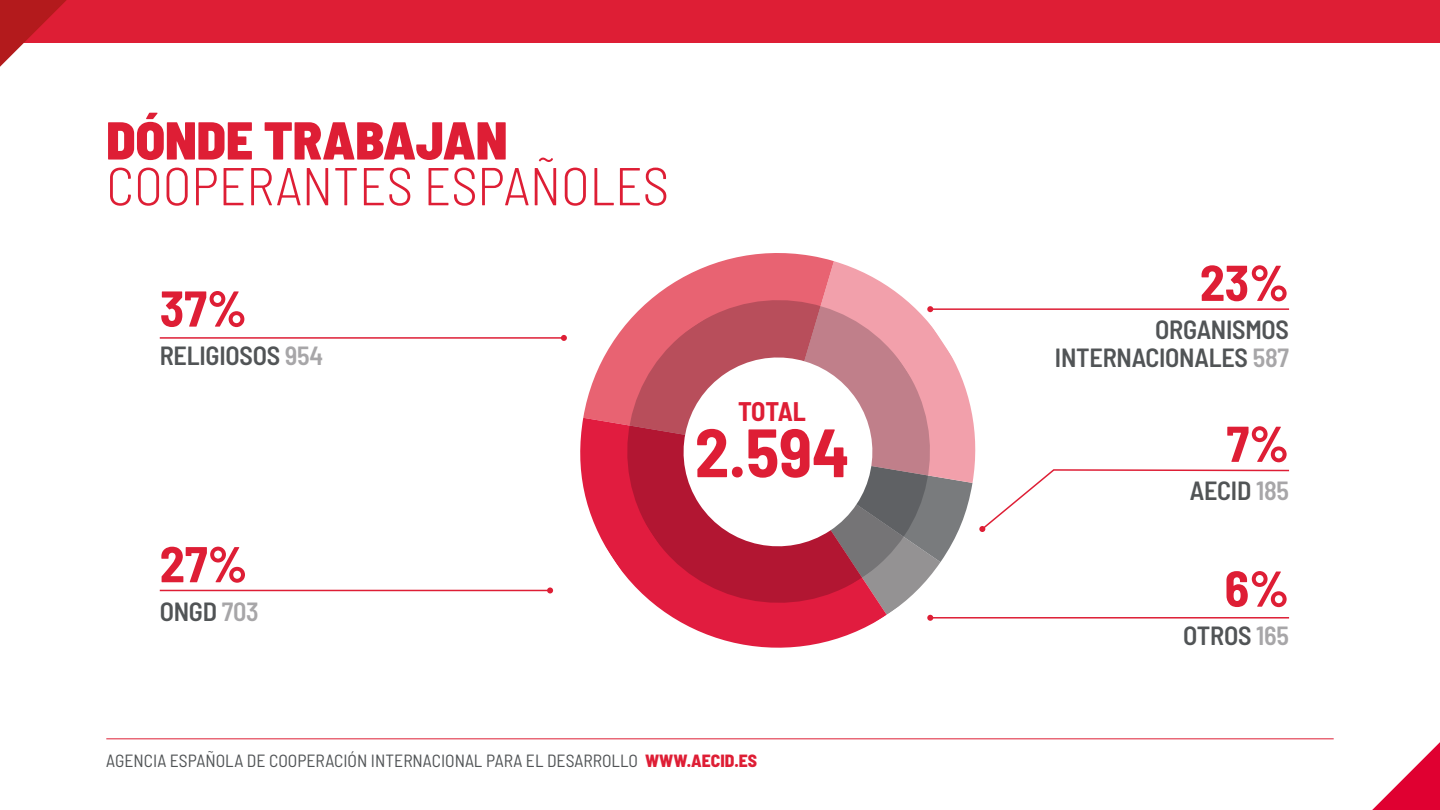
<style>
.page{position:relative;width:1440px;height:810px;background:#fff}
.page>*{position:absolute;margin:0;border:0;box-sizing:border-box;transform-origin:0 0}
.t1{font:700 semi-condensed 68.25px "Barlow";color:#de1e35}
.t2{font:300 semi-condensed 53.25px "Barlow";color:#de1e35}
.t3{font:900 semi-condensed 53.25px "Barlow";color:#de1e35}
.t4{font:700 semi-condensed 50.25px "Barlow";color:#de1e35}
.t5{font:600 semi-condensed 26.25px/27.8px "Barlow";letter-spacing:-.01em;color:#515456;text-align:right}
.t6{font:700 semi-condensed 26.25px "Barlow";letter-spacing:-.015em;color:#de1e35}
.t7{font:semi-condensed 17.62px "Barlow";color:#515456}
.s1{color:#a7a6a8}
.s2{font-weight:800;color:#de1e35}
</style>
<div class="page">
<hr style="left:106px;top:738px;width:1228px;height:1px;background:#de1e35">
<div style="left:0;top:0;width:1440px;height:43px;background:#de1e35"></div>
<svg style="left:0;top:0;width:67px;height:67px"></svg>
<svg style="left:1372px;top:742px;width:68px;height:68px"></svg>
<svg style="left:834px;top:261px;width:142px;height:222px"></svg>
<svg style="left:583px;top:253px;width:251px;height:165px"></svg>
<svg style="left:580px;top:418px;width:292px;height:230px"></svg>
<svg style="left:606px;top:279px;width:345px;height:345px"></svg>
<hr style="left:160px;top:590px;width:390px;height:1px;background:#de1e35">
<svg style="left:547px;top:587px;width:6px;height:6px"></svg>
<hr style="left:160px;top:337px;width:404px;height:2px;background:#de1e35">
<svg style="left:561px;top:335px;width:6px;height:6px"></svg>
<hr style="left:930px;top:308px;width:359px;height:2px;background:#de1e35">
<svg style="left:927px;top:306px;width:6px;height:6px"></svg>
<hr style="left:930px;top:617px;width:359px;height:2px;background:#de1e35">
<svg style="left:670px;top:344px;width:302px;height:277px"></svg>
<svg style="left:979px;top:469px;width:311px;height:63px"></svg>
<p class="t3" style="left:106px;top:102px;width:403px">DÓNDE TRABAJAN</p>
<p class="t2" style="left:106px;top:148px;width:564px">COOPERANTES ESPAÑOLES</p>
<p class="t4" style="left:160px;top:272px;width:89px">37%</p>
<p class="t5" style="left:160px;top:340px;width:165px">RELIGIOSOS <span class="s1">954</span></p>
<p class="t4" style="left:160px;top:528px;width:89px">27%</p>
<p class="t5" style="left:160px;top:595px;width:100px">ONGD <span class="s1">703</span></p>
<p class="t6" style="left:738px;top:392px;width:69px">TOTAL</p>
<p class="t1" style="left:695px;top:403px;width:156px">2.594</p>
<p class="t7" style="left:106px;top:748px;width:652px">AGENCIA ESPAÑOLA DE COOPERACIÓN INTERNACIONAL PARA EL DESARROLLO <span class="s2">WWW.AECID.ES</span></p>
<p class="t4" style="left:1200px;top:246px;width:91px">23%</p>
<p class="t5" style="left:1055px;top:314px;width:236px">ORGANISMOS<br>INTERNACIONALES <span class="s1">587</span></p>
<p class="t4" style="left:1226px;top:407px;width:64px">7%</p>
<p class="t5" style="left:1190px;top:475px;width:101px">AECID <span class="s1">185</span></p>
<p class="t4" style="left:1225px;top:552px;width:66px">6%</p>
<p class="t5" style="left:1183px;top:620px;width:108px">OTROS <span class="s1">165</span></p>
</div>
